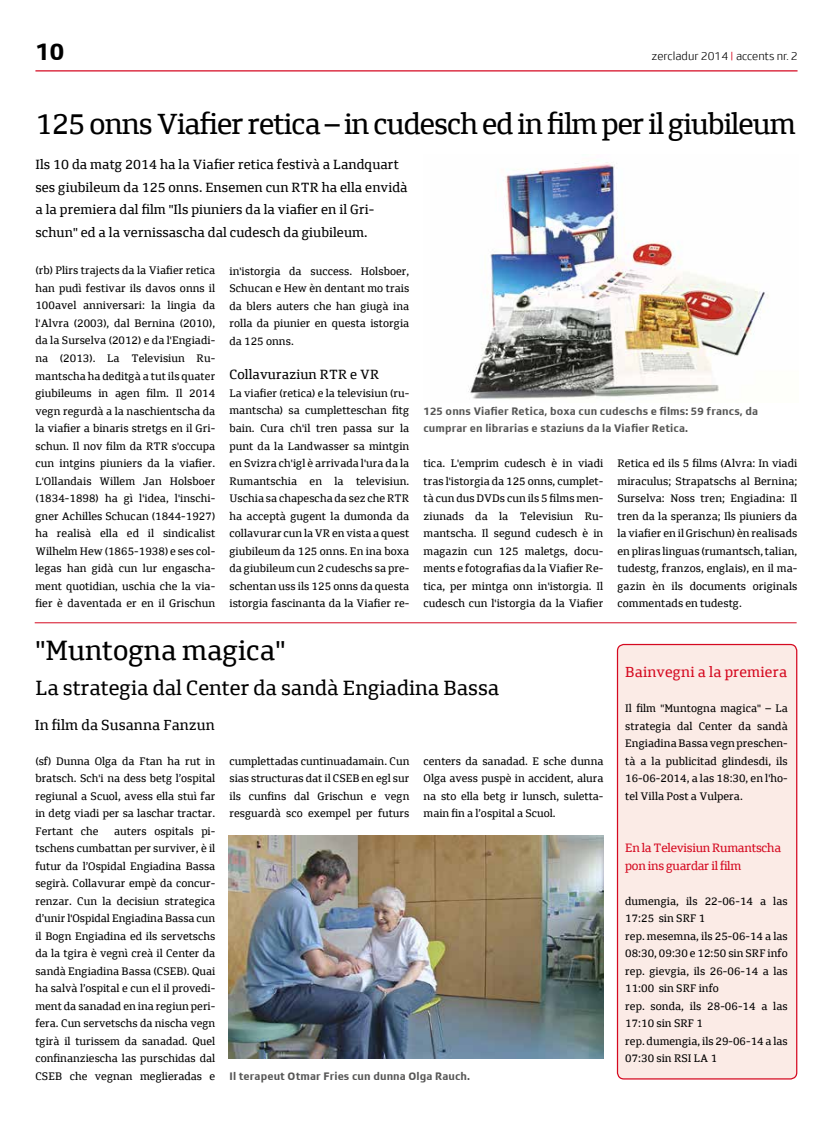
<style>
.page{position:relative;width:833px;height:1134px;background:#fff}
.page>*{position:absolute;margin:0;border:0;box-sizing:border-box;transform-origin:0 0}
.t1{font:30px "SRGSSR Type Serif";letter-spacing:-.03em;color:#000}
.t2{font:28.75px "SRGSSR Type Serif";color:#000}
.t3{font:700 25px "SRGSSR Type";color:#000}
.t4{font:21.25px "SRGSSR Type Serif";color:#000}
.t5{font:15px "SRGSSR Type Serif";letter-spacing:.005em;color:#000}
.t6{font:15px "SRGSSR Type Serif";letter-spacing:.01em;color:#d50920}
.t7{font:13.75px/22.5px "SRGSSR Type Serif";letter-spacing:.005em;color:#000}
.t8{font:12.5px/17.5px "SRGSSR Type Serif";letter-spacing:-.02em;color:#d50920}
.t9{font:300 11.88px "SRGSSR Type";color:#000}
.t10{font:11.25px/17.5px "SRGSSR Type Serif";letter-spacing:.005em;color:#000;text-align:justify}
.t11{font:700 11.25px/17.5px "SRGSSR Type";letter-spacing:.01em;color:#565655}
.s1{color:#d50920}
</style>
<div class="page">
<hr style="left:35px;top:70px;width:762px;height:1px;background:#d50920">
<img style="left:468px;top:162px;width:301px;height:237px">
<div style="left:617px;top:644px;width:179px;height:435px;background:#fbebe6;border-radius:6px"></div>
<div style="left:617px;top:644px;width:180px;height:435px;border:1px solid #d50920;border-radius:6px"></div>
<img style="left:229px;top:835px;width:374px;height:223px">
<hr style="left:35px;top:622px;width:761px;height:1px;background:#d50920">
<h3 class="t3" style="left:35px;top:37px;width:30px">10</h3>
<p class="t9" style="left:651px;top:50px;width:147px">zercladur 2014 <span class="s1">|</span> accents nr.2</p>
<h1 class="t1" style="left:35px;top:106px;width:762px">125 onns Viafier retica – in cudesch ed in film per il giubileum</h1>
<p class="t7" style="left:35px;top:153px;width:374px">Ils 10 da matg 2014 ha la Viafier retica festivà a Landquart ses giubileum da 125 onns. Ensemen cun RTR ha ella envidà a la premiera dal film "Ils piuniers da la viafier en il Gri&shy;schun" ed a la vernissascha dal cudesch da giubileum.</p>
<p class="t10" style="left:35px;top:262px;width:181px">(rb) Plirs trajects da la Viafier retica han pudì festivar ils davos onns il 100avel anniversari: la lingia da l'Alvra (2003), dal Bernina (2010), da la Surselva (2012) e da l'Engiadi&shy;na (2013). La Televisiun Ru&shy;mantscha ha deditgà a tut ils quater giubileums in agen film. Il 2014 vegn regurdà a la naschientscha da la viafier a binaris stretgs en il Gri&shy;schun. Il nov film da RTR s'occupa cun intgins piuniers da la viafier.<br>L'Ollandais Willem Jan Holsboer (1834-1898) ha gì l'idea, l'inschi&shy;gner Achilles Schucan (1844-1927) ha realisà ella ed il sindicalist Wilhelm Hew (1865-1938) e ses col&shy;legas han gidà cun lur engascha&shy;ment quotidian, uschia che la via&shy;fier è daventada er en il Grischun</p>
<p class="t10" style="left:229px;top:262px;width:181px">in'istorgia da success. Holsboer, Schucan e Hew èn dentant mo trais da blers auters che han giugà ina rolla da piunier en questa istorgia da 125 onns.</p>
<p class="t7" style="left:229px;top:363px;width:151px">Collavuraziun RTR e VR</p>
<p class="t10" style="left:229px;top:384px;width:181px">La viafier (retica) e la televisiun (ru&shy;mantscha) sa cumpletteschan fitg bain. Cura ch'il tren passa sur la punt da la Landwasser sa mintgin en Svizra ch'igl è arrivada l'ura da la Rumantschia en la televisiun.<br>Uschia sa chapescha da sez che RTR ha acceptà gugent la dumonda da collavurar cun la VR en vista a quest giubileum da 125 onns. En ina boxa da giubileum cun 2 cudeschs sa pre&shy;schentan uss ils 125 onns da questa istorgia fascinanta da la Viafier re-</p>
<p class="t11" style="left:423px;top:402px;width:336px">125 onns Viafier Retica, boxa cun cudeschs e films: 59 francs, da cumprar en librarias e staziuns da la Viafier Retica.</p>
<p class="t10" style="left:423px;top:454px;width:181px">tica. L'emprim cudesch è in viadi tras l'istorgia da 125 onns, cumplet&shy;tà cun dus DVDs cun ils 5 films men&shy;ziunads da la Televisiun Ru&shy;mantscha. Il segund cudesch è in magazin cun 125 maletgs, docu&shy;ments e fotografias da la Viafier Re&shy;tica, per mintga onn in'istorgia. Il cudesch cun l'istorgia da la Viafier</p>
<p class="t10" style="left:617px;top:454px;width:181px">Retica ed ils 5 films (Alvra: In viadi miraculus; Strapatschs al Bernina; Surselva: Noss tren; Engiadina: Il tren da la speranza; Ils piuniers da la viafier en il Grischun) èn realisads en pliras linguas (rumantsch, talian, tudestg, franzos, englais), en il ma&shy;gazin èn ils documents originals commentads en tudestg.</p>
<h2 class="t2" style="left:35px;top:633px;width:251px">"Muntogna magica"</h2>
<h3 class="t4" style="left:35px;top:675px;width:465px">La strategia dal Center da sandà Engiadina Bassa</h3>
<h3 class="t5" style="left:35px;top:715px;width:182px">In film da Susanna Fanzun</h3>
<p class="t10" style="left:35px;top:752px;width:181px">(sf) Dunna Olga da Ftan ha rut in bratsch. Sch'i na dess betg l’ospital regiunal a Scuol, avess ella stuì far in detg viadi per sa laschar tractar.<br>Fertant che</p>
<p class="t10" style="left:35px;top:822px;width:181px;text-indent:79px">auters ospitals pi&shy;tschens cumbattan per surviver, è il futur da l’Ospidal Engiadina Bassa segirà. Collavurar empè da concur&shy;renzar. Cun la decisiun strategica d’unir l'Ospidal Engiadina Bassa cun il Bogn Engiadina ed ils servetschs da la tgira è vegnì creà il Center da sandà Engiadina Bassa (CSEB). Quai ha salvà l’ospital e cun el il provedi&shy;ment da sanadad en ina regiun peri&shy;fera. Cun servetschs da nischa vegn tgirà il turissem da sanadad. Quel confinanziescha las purschidas dal CSEB che vegnan meglieradas e</p>
<p class="t10" style="left:229px;top:752px;width:181px">cumplettadas cuntinuadamain. Cun sias structuras dat il CSEB en egl sur ils cunfins dal Grischun e vegn resguardà sco exempel per futurs</p>
<p class="t10" style="left:423px;top:752px;width:181px">centers da sanadad. E sche dunna Olga avess puspè in accident, alura na sto ella betg ir lunsch, suletta&shy;main fin a l’ospital a Scuol.</p>
<p class="t11" style="left:229px;top:1067px;width:242px">Il terapeut Otmar Fries cun dunna Olga Rauch.</p>
<h3 class="t6" style="left:625px;top:663px;width:163px">Bainvegni a la premiera</h3>
<p class="t10" style="left:625px;top:699px;width:164px">Il film "Muntogna magica" – La strategia dal Center da sandà Engiadina Bassa vegn preschen&shy;tà a la publicitad glindesdi, ils 16-06-2014, a las 18:30, en l'ho&shy;tel Villa Post a Vulpera.</p>
<p class="t8" style="left:625px;top:839px;width:157px">En la Televisiun Rumantscha pon ins guardar il film</p>
<p class="t10" style="left:625px;top:892px;width:164px;text-align:left">dumengia, ils 22-06-14 a las<br>17:25 sin SRF 1<br>rep. mesemna, ils 25-06-14 a las<br>08:30, 09:30 e 12:50 sin SRF info rep. gievgia, ils 26-06-14 a las<br>11:00 sin SRF info<br>rep. sonda, ils 28-06-14 a las<br>17:10 sin SRF 1<br>rep. dumengia, ils 29-06-14 a las<br>07:30 sin RSI LA 1</p>
</div>
